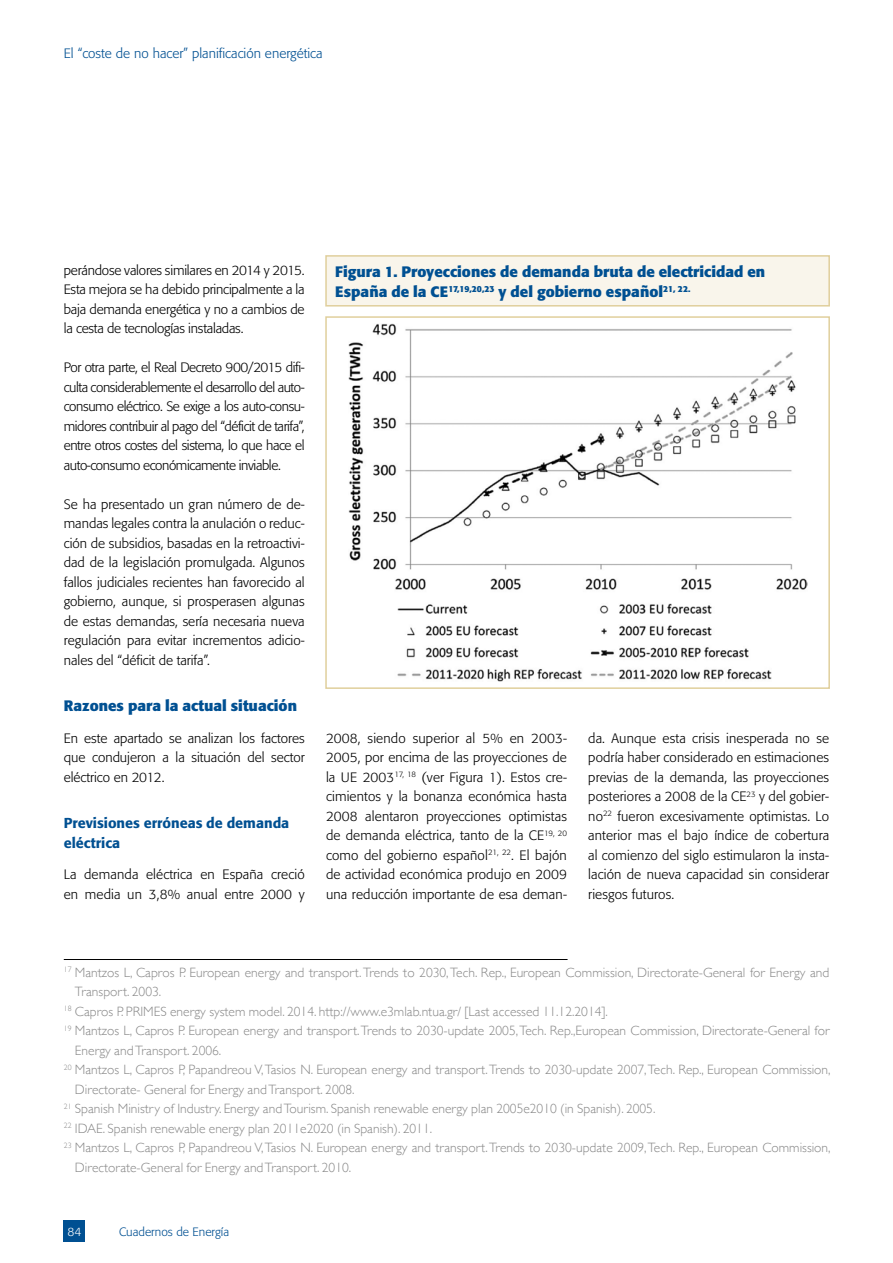
<style>
.page{position:relative;width:893px;height:1263px;background:#fff}
.page>*{position:absolute;margin:0;border:0;box-sizing:border-box;transform-origin:0 0}
.t1{font:700 15px/19.5px "Formata";color:#005092}
.t2{font:500 14.25px/19.5px "Formata";color:#005092}
.t3{font:300 13.5px/19.5px "Formata";color:#000;text-align:justify}
.t4{font:300 13.5px "Gill Sans";color:#878787}
.t5{font:300 13.5px "Formata";color:#005092}
.t6{font:300 12px "Formata";color:#005092}
.t7{font:300 12px "Formata";color:#fff}
</style>
<div class="page">
<div style="left:64px;top:1220px;width:21px;height:22px;background:#005092"></div>
<div style="left:326px;top:256px;width:503px;height:50px;background:#f9f5eb"></div>
<div style="left:325px;top:255px;width:505px;height:52px;border:2px solid #e0cf9c"></div>
<img style="left:349px;top:324px;width:459px;height:357px">
<div style="left:325px;top:316px;width:505px;height:373px;border:2px solid #e0cf9c"></div>
<hr style="left:64px;top:959px;width:504px;height:1px;background:#000">
<p class="t5" style="left:64px;top:46px;width:260px">El “coste de no hacer” planificación energética</p>
<p class="t3" style="left:64px;top:260px;width:242px">perándose valores similares en 2014 y 2015.<br>Esta mejora se ha debido principalmente a la baja demanda energética y no a cambios de la cesta de tecnologías instaladas.</p>
<p class="t3" style="left:64px;top:358px;width:242px">Por otra parte, el Real Decreto 900/2015 difi&shy;culta considerablemente el desarrollo del auto&shy;consumo eléctrico. Se exige a los auto-consu&shy;midores contribuir al pago del “déficit de tarifa”, entre otros costes del sistema, lo que hace el auto-consumo económicamente inviable.</p>
<p class="t3" style="left:64px;top:494px;width:242px">Se ha presentado un gran número de de&shy;mandas legales contra la anulación o reduc&shy;ción de subsidios, basadas en la retroactivi&shy;dad de la legislación promulgada. Algunos fallos judiciales recientes han favorecido al gobierno, aunque, si prosperasen algunas de estas demandas, sería necesaria nueva regulación para evitar incrementos adicio&shy;nales del “déficit de tarifa”.</p>
<p class="t1" style="left:64px;top:696px;width:235px">Razones para la actual situación</p>
<p class="t3" style="left:64px;top:728px;width:242px">En este apartado se analizan los factores que condujeron a la situación del sector eléctrico en 2012.</p>
<p class="t2" style="left:64px;top:813px;width:227px">Previsiones erróneas de demanda eléctrica</p>
<p class="t3" style="left:64px;top:865px;width:242px">La demanda eléctrica en España creció en media un 3,8% anual entre 2000 y</p>
<p class="t1" style="left:335px;top:262px;width:431px">Figura 1. Proyecciones de demanda bruta de electricidad en<br>España de la CE<sup>17,19,20,23</sup> y del gobierno español<sup>21,</sup> <sup>22.</sup></p>
<p class="t3" style="left:326px;top:728px;width:242px">2008, siendo superior al 5% en 2003- 2005, por encima de las proyecciones de la UE 2003<sup>17,</sup> <sup>18</sup> (ver Figura 1). Estos cre&shy;cimientos y la bonanza económica hasta 2008 alentaron proyecciones optimistas de demanda eléctrica, tanto de la CE<sup>19,</sup> <sup>20 </sup>como del gobierno español<sup>21,</sup> <sup>22</sup>. El bajón de actividad económica produjo en 2009 una reducción importante de esa deman-</p>
<p class="t3" style="left:588px;top:728px;width:242px">da. Aunque esta crisis inesperada no se podría haber considerado en estimaciones previas de la demanda, las proyecciones posteriores a 2008 de la CE<sup>23</sup> y del gobier&shy;no<sup>22</sup> fueron excesivamente optimistas. Lo anterior mas el bajo índice de cobertura al comienzo del siglo estimularon la insta&shy;lación de nueva capacidad sin considerar riesgos futuros.</p>
<p class="t4" style="left:64px;top:962px;width:767px"><sup>17</sup> Mantzos L, Capros P. European energy and transport. Trends to 2030, Tech. Rep., European Commission, Directorate-General for Energy and</p>
<p class="t4" style="left:75px;top:981px;width:88px">Transport. 2003.</p>
<p class="t4" style="left:64px;top:1001px;width:546px"><sup>18</sup> Capros P. PRIMES energy system model. 2014. http://www.e3mlab.ntua.gr/ [Last accessed 11.12.2014].</p>
<p class="t4" style="left:64px;top:1020px;width:767px"><sup>19</sup> Mantzos L, Capros P. European energy and transport. Trends to 2030-update 2005, Tech. Rep.,European Commission, Directorate-General for</p>
<p class="t4" style="left:75px;top:1040px;width:148px">Energy and Transport. 2006.</p>
<p class="t4" style="left:64px;top:1059px;width:768px"><sup>20</sup> Mantzos L, Capros P, Papandreou V, Tasios N. European energy and transport. Trends to 2030-update 2007, Tech. Rep., European Commission,</p>
<p class="t4" style="left:75px;top:1079px;width:281px">Directorate- General for Energy and Transport. 2008.</p>
<p class="t4" style="left:64px;top:1098px;width:593px"><sup>21</sup> Spanish Ministry of Industry. Energy and Tourism. Spanish renewable energy plan 2005e2010 (in Spanish). 2005.</p>
<p class="t4" style="left:64px;top:1118px;width:370px"><sup>22</sup> IDAE. Spanish renewable energy plan 2011e2020 (in Spanish). 2011.</p>
<p class="t4" style="left:64px;top:1137px;width:768px"><sup>23</sup> Mantzos L, Capros P, Papandreou V, Tasios N. European energy and transport. Trends to 2030-update 2009, Tech. Rep., European Commission,</p>
<p class="t4" style="left:75px;top:1157px;width:278px">Directorate-General for Energy and Transport. 2010.</p>
<p class="t7" style="left:67px;top:1224px;width:15px">84</p>
<p class="t6" style="left:119px;top:1224px;width:112px">Cuadernos de Energía</p>
</div>
